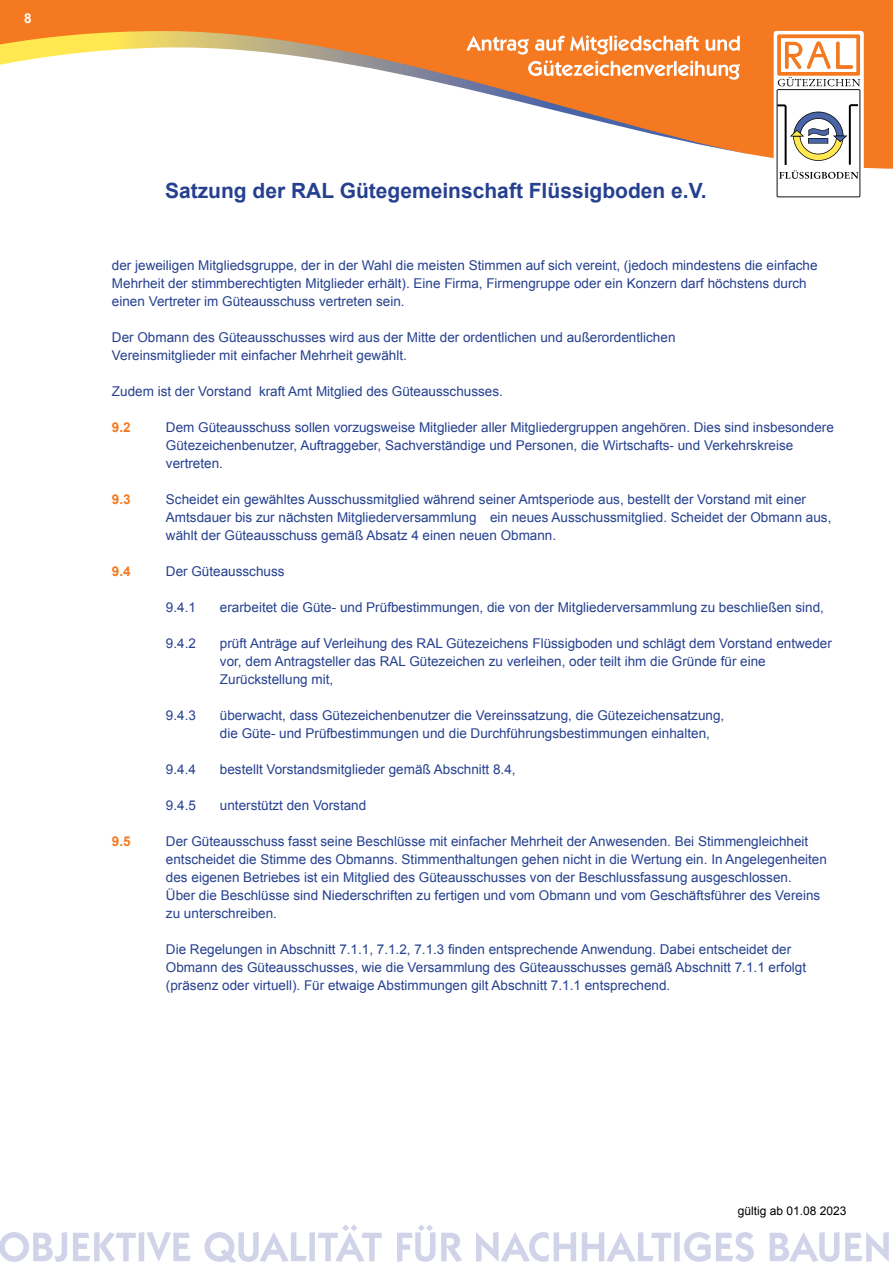
<style>
.page{position:relative;width:893px;height:1263px;background:#fff}
.page>*{position:absolute;margin:0;border:0;box-sizing:border-box;transform-origin:0 0}
.t1{font:700 21px "Arial";color:#25408f}
.t2{font:13.5px/18px "Arial";color:#25408f}
.t3{font:700 13.5px "Arial";color:#f47920}
.t4{font:700 13.5px "Arial";color:#fff}
.t5{font:12px "Arial";color:#000}
</style>
<div class="page">
<div style="left:0;top:0;width:893px;height:186px;background:#f47920"></div>
<svg style="left:22px;top:31px;width:753px;height:10px"></svg>
<svg style="left:0;top:41px;width:893px;height:145px;fill:#fff"></svg>
<svg style="left:774px;top:31px;width:90px;height:170px;fill:#fff"></svg>
<svg style="left:777px;top:34px;width:83px;height:163px;background:#e0d3c8"></svg>
<svg style="left:466px;top:35px;width:274px;height:45px"></svg>
<svg style="left:0;top:1232px;width:67px;height:30px"></svg>
<svg style="left:73px;top:1232px;width:118px;height:30px"></svg>
<svg style="left:204px;top:1224px;width:178px;height:38px"></svg>
<svg style="left:397px;top:1224px;width:38px;height:38px"></svg>
<svg style="left:441px;top:1233px;width:21px;height:29px"></svg>
<svg style="left:476px;top:1232px;width:100px;height:30px"></svg>
<svg style="left:582px;top:1232px;width:172px;height:30px"></svg>
<svg style="left:770px;top:1232px;width:69px;height:30px"></svg>
<svg style="left:845px;top:1232px;width:44px;height:30px"></svg>
<p class="t4" style="left:24px;top:10px;width:9px">8</p>
<h1 class="t1" style="left:165px;top:177px;width:543px">Satzung der RAL Gütegemeinschaft Flüssigboden e.V.</h1>
<p class="t2" style="left:112px;top:256px;width:707px">der jeweiligen Mitgliedsgruppe, der in der Wahl die meisten Stimmen auf sich vereint, (jedoch mindestens die einfache<br>Mehrheit der stimmberechtigten Mitglieder erhält). Eine Firma, Firmengruppe oder ein Konzern darf höchstens durch einen Vertreter im Güteausschuss vertreten sein.</p>
<p class="t2" style="left:112px;top:328px;width:565px">Der Obmann des Güteausschusses wird aus der Mitte der ordentlichen und außerordentlichen<br>Vereinsmitglieder mit einfacher Mehrheit gewählt.</p>
<p class="t2" style="left:112px;top:382px;width:392px">Zudem ist der Vorstand kraft Amt Mitglied des Güteausschusses.</p>
<p class="t3" style="left:112px;top:418px;width:20px">9.2</p>
<p class="t2" style="left:166px;top:418px;width:669px">Dem Güteausschuss sollen vorzugsweise Mitglieder aller Mitgliedergruppen angehören. Dies sind insbesondere<br>Gütezeichenbenutzer, Auftraggeber, Sachverständige und Personen, die Wirtschafts- und Verkehrskreise vertreten.</p>
<p class="t3" style="left:112px;top:490px;width:20px">9.3</p>
<p class="t2" style="left:166px;top:490px;width:667px">Scheidet ein gewähltes Ausschussmitglied während seiner Amtsperiode aus, bestellt der Vorstand mit einer<br>Amtsdauer bis zur nächsten Mitgliederversammlung ein neues Ausschussmitglied. Scheidet der Obmann aus, wählt der Güteausschuss gemäß Absatz 4 einen neuen Obmann.</p>
<p class="t3" style="left:112px;top:562px;width:20px">9.4</p>
<p class="t2" style="left:166px;top:562px;width:120px">Der Güteausschuss</p>
<p class="t2" style="left:166px;top:598px;width:32px">9.4.1</p>
<p class="t2" style="left:220px;top:598px;width:605px">erarbeitet die Güte- und Prüfbestimmungen, die von der Mitgliederversammlung zu beschließen sind,</p>
<p class="t2" style="left:166px;top:634px;width:32px">9.4.2</p>
<p class="t2" style="left:220px;top:634px;width:613px">prüft Anträge auf Verleihung des RAL Gütezeichens Flüssigboden und schlägt dem Vorstand entweder vor, dem Antragsteller das RAL Gütezeichen zu verleihen, oder teilt ihm die Gründe für eine<br>Zurückstellung mit,</p>
<p class="t2" style="left:166px;top:706px;width:32px">9.4.3</p>
<p class="t2" style="left:220px;top:706px;width:506px">überwacht, dass Gütezeichenbenutzer die Vereinssatzung, die Gütezeichensatzung, die Güte- und Prüfbestimmungen und die Durchführungsbestimmungen einhalten,</p>
<p class="t2" style="left:166px;top:760px;width:32px">9.4.4</p>
<p class="t2" style="left:220px;top:760px;width:297px">bestellt Vorstandsmitglieder gemäß Abschnitt 8.4,</p>
<p class="t2" style="left:166px;top:796px;width:32px">9.4.5</p>
<p class="t2" style="left:220px;top:796px;width:148px">unterstützt den Vorstand</p>
<p class="t3" style="left:112px;top:832px;width:20px">9.5</p>
<p class="t2" style="left:166px;top:832px;width:662px">Der Güteausschuss fasst seine Beschlüsse mit einfacher Mehrheit der Anwesenden. Bei Stimmengleichheit entscheidet die Stimme des Obmanns. Stimmenthaltungen gehen nicht in die Wertung ein. In Angelegenheiten des eigenen Betriebes ist ein Mitglied des Güteausschusses von der Beschlussfassung ausgeschlossen.<br>Über die Beschlüsse sind Niederschriften zu fertigen und vom Obmann und vom Geschäftsführer des Vereins zu unterschreiben.</p>
<p class="t2" style="left:166px;top:940px;width:642px">Die Regelungen in Abschnitt 7.1.1, 7.1.2, 7.1.3 finden entsprechende Anwendung. Dabei entscheidet der<br>Obmann des Güteausschusses, wie die Versammlung des Güteausschusses gemäß Abschnitt 7.1.1 erfolgt (präsenz oder virtuell). Für etwaige Abstimmungen gilt Abschnitt 7.1.1 entsprechend.</p>
<p class="t5" style="left:738px;top:1203px;width:110px">gültig ab 01.08 2023</p>
</div>
